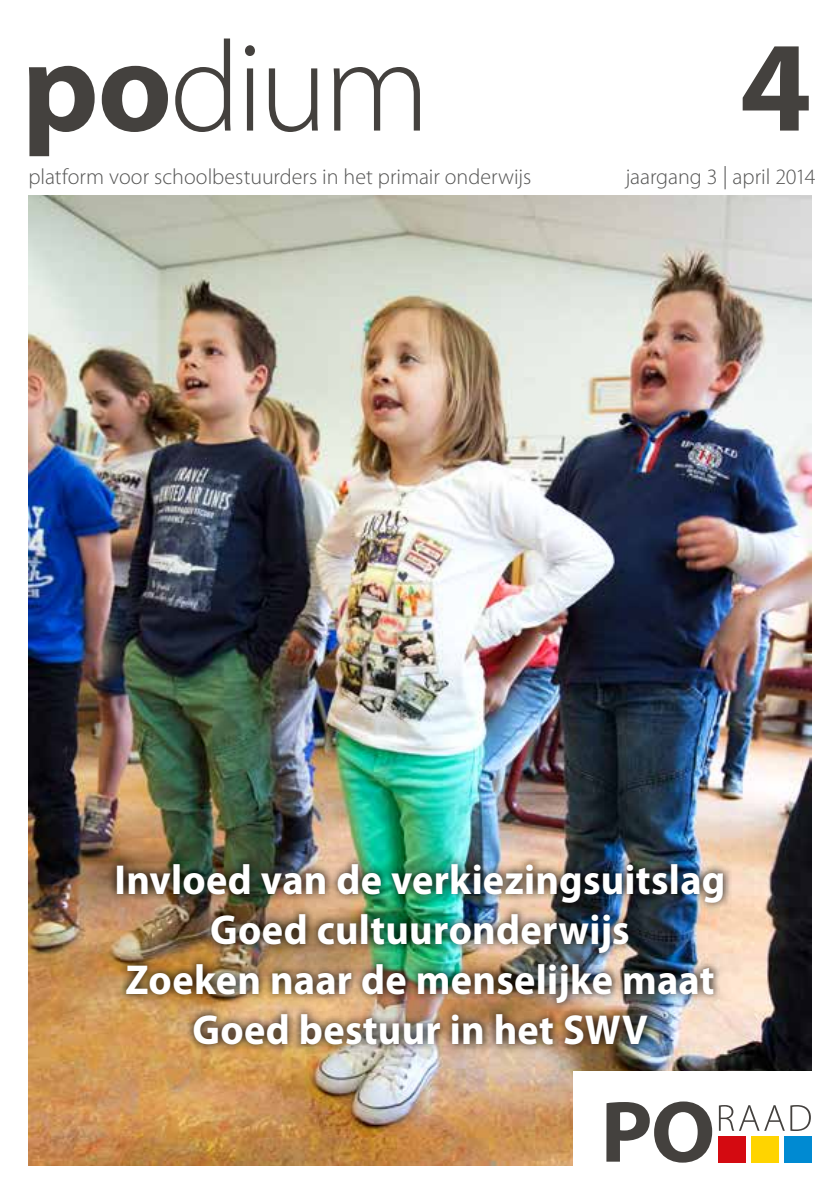
<style>
.page{position:relative;width:840px;height:1191px;background:#fff}
.page>*{position:absolute;margin:0;border:0;box-sizing:border-box;transform-origin:0 0}
.t1{font:300 129.4px "Myriad Pro";color:#44413e}
.t2{font:700 129.4px "Myriad Pro";color:#44413e}
.t3{font:700 42px/50px "Myriad Pro";letter-spacing:.005em;color:#fff;text-align:center;scale:.96 1}
.t4{font:300 22px "Myriad Pro";letter-spacing:-.005em;color:#565655}
.s1{font-weight:700}
.s2{font-family:"Universal Greekwith Math Pi";font-weight:400}
</style>
<div class="page">
<img style="left:28px;top:196px;width:783px;height:969px">
<div style="left:573px;top:1071px;width:252px;height:110px;background:#fff"></div>
<svg style="left:606px;top:1101px;width:105px;height:61px"></svg>
<svg style="left:718px;top:1105px;width:92px;height:26px"></svg>
<div style="left:718px;top:1135px;width:27px;height:27px;background:#d40a11"></div>
<div style="left:750px;top:1135px;width:28px;height:27px;background:#ffd400"></div>
<div style="left:783px;top:1135px;width:28px;height:27px;background:#008ad2"></div>
<img style="left:108px;top:854px;width:624px;height:199px">
<h1 class="t1" style="left:22px;top:16px;width:409px"><span class="s1">po</span>dium</h1>
<p class="t4" style="left:28px;top:165px;width:504px">platform voor schoolbestuurders in het primair onderwijs</p>
<p class="t4" style="left:625px;top:165px;width:191px">jaargang 3 <span class="s2">_</span> april 2014</p>
<h1 class="t2" style="left:739px;top:3px;width:73px">4</h1>
<p class="t3" style="left:114px;top:853px;width:637px">Invloed van de verkiezingsuitslag<br>Goed cultuuronderwijs<br>Zoeken naar de menselijke maat<br>Goed bestuur in het SWV</p>
</div>
